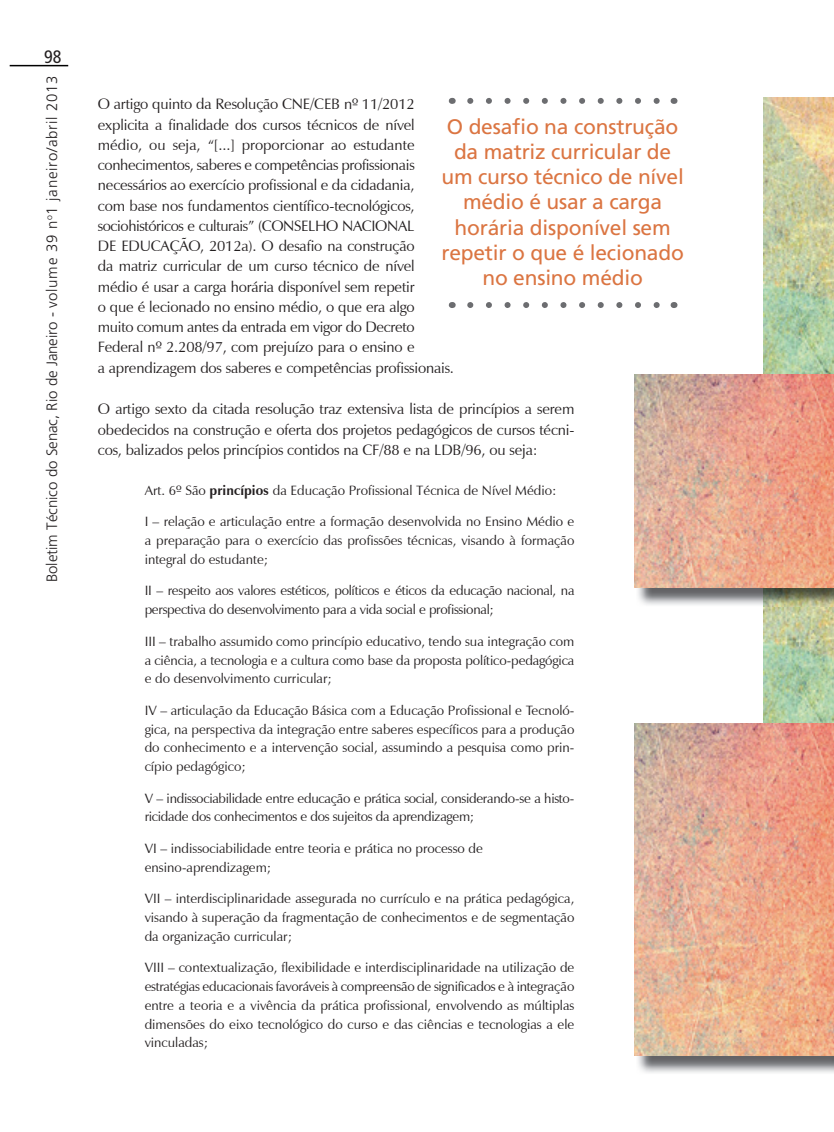
<style>
.page{position:relative;width:834px;height:1132px;background:#fff}
.page>*{position:absolute;margin:0;border:0;box-sizing:border-box;transform-origin:0 0}
.t1{font:21px/25.2px "Frutiger";letter-spacing:-.01em;color:#db7542;text-align:center}
.t2{font:condensed 18px "Frutiger";color:#231f20}
.t3{font:15px/20.2px "Zapf Humanist 601 BT";letter-spacing:-.01em;color:#231f20}
.t4{font:300 15px "Frutiger";color:#231f20}
.t5{font:13.5px/18.8px "Zapf Humanist 601 BT";color:#231f20;text-align:justify}
.t6{font:13.5px/18.8px "Zapf Humanist 601 BT";letter-spacing:-.02em;color:#231f20}
.s1{font-weight:700}
</style>
<div class="page">
<hr style="left:10px;top:65px;width:58px;height:1px;background:#000">
<svg style="left:470px;top:98px;width:190px;height:6px"></svg>
<svg style="left:470px;top:302px;width:190px;height:6px"></svg>
<img style="left:763px;top:98px;width:70px;height:276px">
<img style="left:763px;top:606px;width:70px;height:117px">
<img style="left:636px;top:587px;width:197px;height:19px">
<img style="left:634px;top:374px;width:199px;height:213px">
<img style="left:636px;top:1054px;width:197px;height:19px">
<img style="left:634px;top:723px;width:199px;height:331px">
<h2 class="t2" style="left:44px;top:46px;width:19px">98</h2>
<p class="t4" style="left:44px;top:582px;width:508px;rotate:-90deg">Boletim Técnico do Senac, Rio de Janeiro - volume 39 n<sup>o</sup>1 janeiro/abril 2013</p>
<p class="t3" style="left:98px;top:94px;width:357px">O artigo quinto da Resolução CNE/CEB nº 11/2012 explicita a finalidade dos cursos técnicos de nível médio, ou seja, “[...] proporcionar ao estudante conhecimentos, saberes e competências profissionais necessários ao exercício profissional e da cidadania,<br>com base nos fundamentos científico-tecnológicos, sociohistóricos e culturais” (CONSELHO NACIONAL<br>DE EDUCAÇÃO, 2012a). O desafio na construção<br>da matriz curricular de um curso técnico de nível médio é usar a carga horária disponível sem repetir<br>o que é lecionado no ensino médio, o que era algo muito comum antes da entrada em vigor do Decreto Federal nº 2.208/97, com prejuízo para o ensino e<br>a aprendizagem dos saberes e competências profissionais.</p>
<p class="t3" style="left:98px;top:399px;width:478px;text-align:justify">O artigo sexto da citada resolução traz extensiva lista de princípios a serem obedecidos na construção e oferta dos projetos pedagógicos de cursos técni&shy;cos, balizados pelos princípios contidos na CF/88 e na LDB/96, ou seja:</p>
<p class="t5" style="left:145px;top:480px;width:413px">Art. 6º São <span class="s1">princípios</span> da Educação Profissional Técnica de Nível Médio:</p>
<p class="t5" style="left:145px;top:512px;width:431px">I – relação e articulação entre a formação desenvolvida no Ensino Médio e a preparação para o exercício das profissões técnicas, visando à formação integral do estudante;</p>
<p class="t6" style="left:145px;top:581px;width:431px">II – respeito aos valores estéticos, políticos e éticos da educação nacional, na perspectiva do desenvolvimento para a vida social e profissional;</p>
<p class="t5" style="left:145px;top:631px;width:431px">III – trabalho assumido como princípio educativo, tendo sua integração com a ciência, a tecnologia e a cultura como base da proposta político-pedagógica e do desenvolvimento curricular;</p>
<p class="t5" style="left:145px;top:700px;width:431px">IV – articulação da Educação Básica com a Educação Profissional e Tecnoló&shy;gica, na perspectiva da integração entre saberes específicos para a produção do conhecimento e a intervenção social, assumindo a pesquisa como prin&shy;cípio pedagógico;</p>
<p class="t6" style="left:145px;top:788px;width:431px">V – indissociabilidade entre educação e prática social, considerando-se a histo&shy;ricidade dos conhecimentos e dos sujeitos da aprendizagem;</p>
<p class="t5" style="left:145px;top:838px;width:340px">VI – indissociabilidade entre teoria e prática no processo de ensino-aprendizagem;</p>
<p class="t5" style="left:145px;top:889px;width:431px">VII – interdisciplinaridade assegurada no currículo e na prática pedagógica, visando à superação da fragmentação de conhecimentos e de segmentação da organização curricular;</p>
<p class="t5" style="left:145px;top:958px;width:431px">VIII – contextualização, flexibilidade e interdisciplinaridade na utilização de estratégias educacionais favoráveis à compreensão de significados e à integração entre a teoria e a vivência da prática profissional, envolvendo as múltiplas dimensões do eixo tecnológico do curso e das ciências e tecnologias a ele vinculadas;</p>
<h1 class="t1" style="left:441px;top:114px;width:244px">O desafio na construção da matriz curricular de um curso técnico de nível médio é usar a carga horária disponível sem repetir o que é lecionado no ensino médio</h1>
</div>
